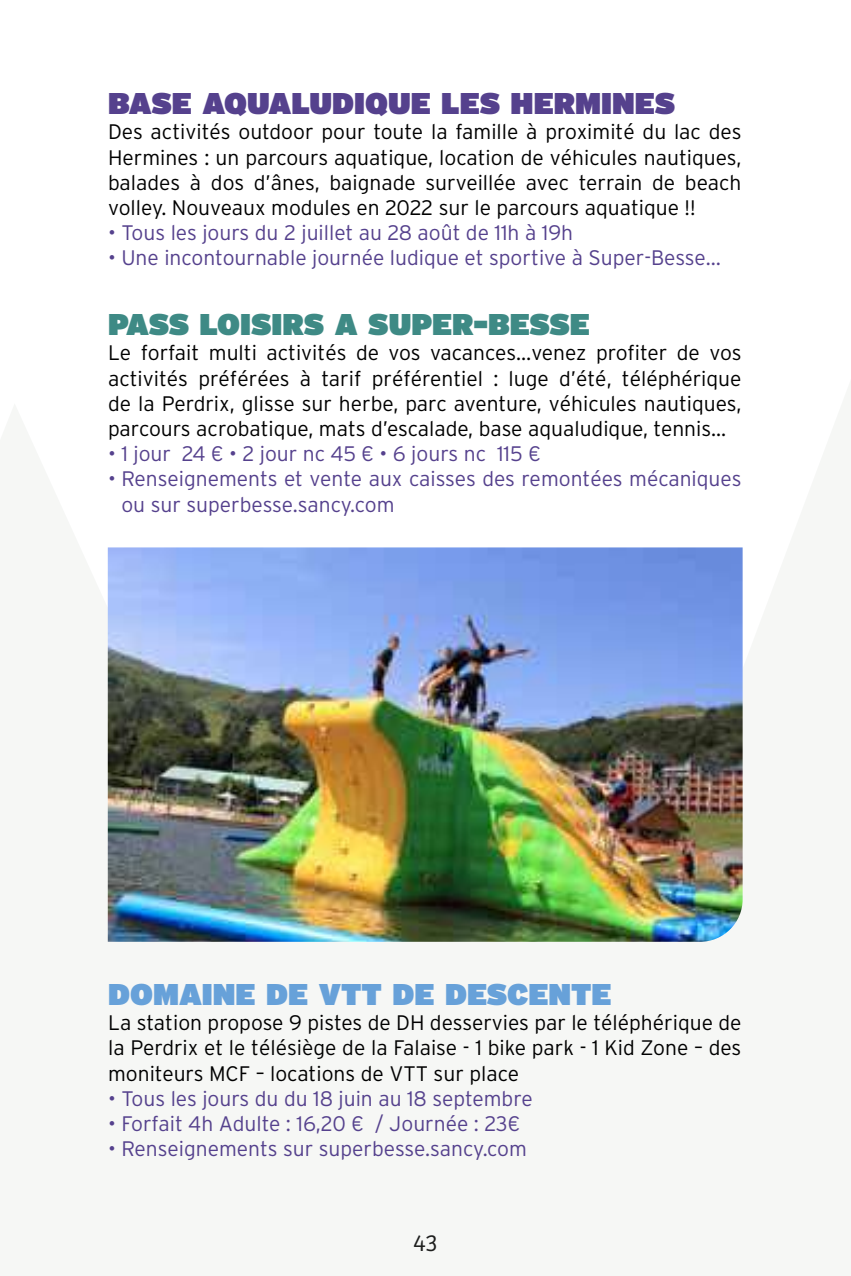
<style>
.page{position:relative;width:851px;height:1276px;background:#fff}
.page>*{position:absolute;margin:0;border:0;box-sizing:border-box;transform-origin:0 0}
.t1{font:900 30px "Interstate";color:#55418d}
.t2{font:900 30px "Interstate";color:#3e8a85}
.t3{font:900 30px "Interstate";color:#67a1d9}
.t4{font:300 24px "Bree";color:#000}
.t5{font:300 21px/25.2px "Interstate";color:#000;text-align:justify}
.t6{font:300 21px/25.2px "Interstate";color:#55418d}
</style>
<div class="page">
<img style="left:108px;top:547px;width:634px;height:394px">
<h1 class="t1" style="left:108px;top:85px;width:568px">BASE AQUALUDIQUE LES HERMINES</h1>
<p class="t5" style="left:108px;top:119px;width:635px">Des activités outdoor pour toute la famille à proximité du lac des Hermines : un parcours aquatique, location de véhicules nautiques, balades à dos d’ânes, baignade surveillée avec terrain de beach volley. Nouveaux modules en 2022 sur le parcours aquatique !!</p>
<p class="t6" style="left:108px;top:220px;width:466px">• Tous les jours du 2 juillet au 28 août de 11h à 19h</p>
<p class="t6" style="left:108px;top:245px;width:614px">• Une incontournable journée ludique et sportive à Super-Besse…</p>
<h1 class="t2" style="left:108px;top:306px;width:483px">PASS LOISIRS A SUPER-BESSE</h1>
<p class="t5" style="left:108px;top:340px;width:635px">Le forfait multi activités de vos vacances…venez profiter de vos activités préférées à tarif préférentiel : luge d’été, téléphérique de la Perdrix, glisse sur herbe, parc aventure, véhicules nautiques, parcours acrobatique, mats d’escalade, base aqualudique, tennis...</p>
<p class="t6" style="left:108px;top:441px;width:434px">• 1 jour 24 € • 2 jour nc 45 € • 6 jours nc 115 €</p>
<p class="t6" style="left:121px;top:466px;width:621px;text-indent:-13px">• Renseignements et vente aux caisses des remontées mécaniques ou sur superbesse.sancy.com</p>
<h1 class="t3" style="left:108px;top:975px;width:505px">DOMAINE DE VTT DE DESCENTE</h1>
<p class="t5" style="left:108px;top:1010px;width:635px">La station propose 9 pistes de DH desservies par le téléphérique de la Perdrix et le télésiège de la Falaise - 1 bike park - 1 Kid Zone – des moniteurs MCF – locations de VTT sur place</p>
<p class="t6" style="left:108px;top:1085px;width:426px">• Tous les jours du du 18 juin au 18 septembre</p>
<p class="t6" style="left:108px;top:1110px;width:413px">• Forfait 4h Adulte : 16,20 € / Journée : 23€</p>
<p class="t6" style="left:108px;top:1136px;width:420px">• Renseignements sur superbesse.sancy.com</p>
<p class="t4" style="left:413px;top:1225px;width:26px">43</p>
</div>
